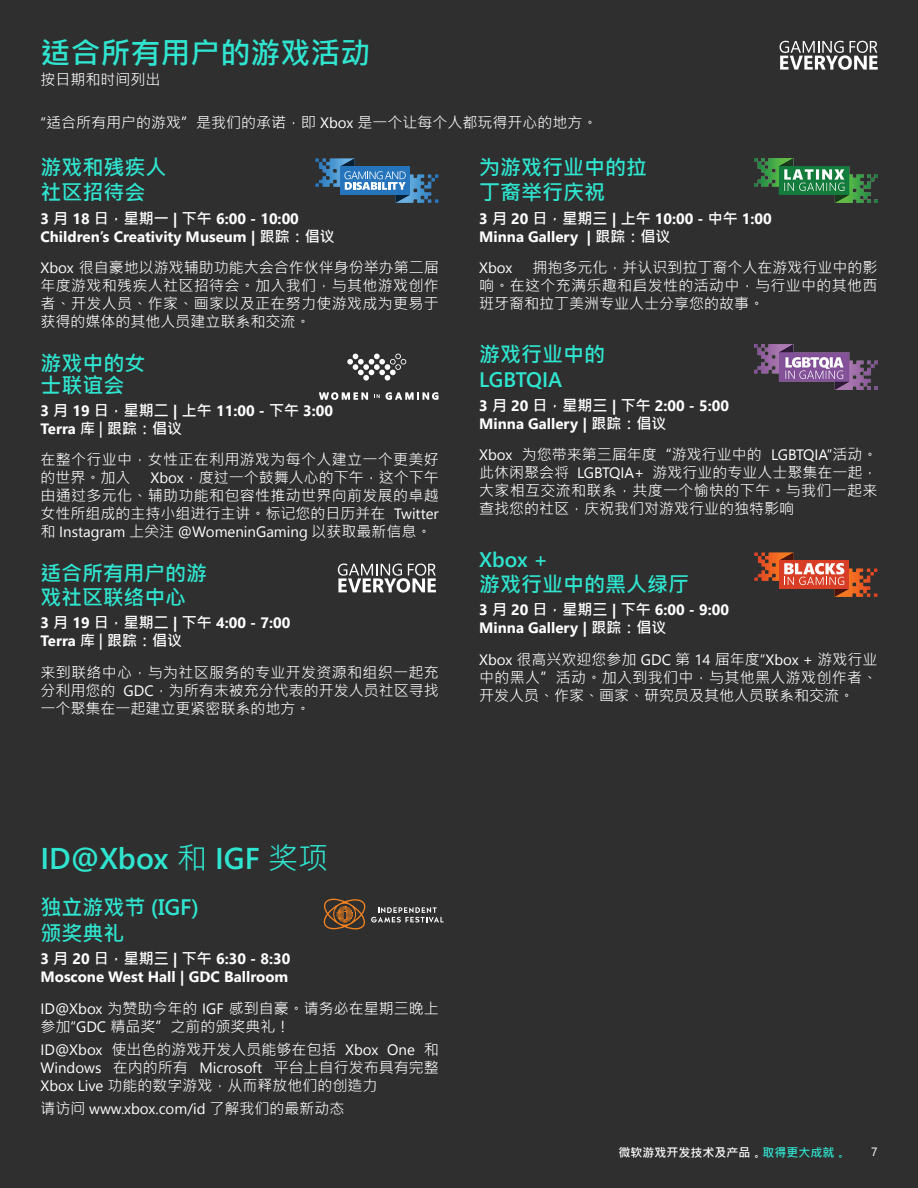
<style>
.page{position:relative;width:918px;height:1188px;background:#2f2f2f}
.page>*{position:absolute;margin:0;border:0;box-sizing:border-box;transform-origin:0 0}
.t1{font:600 30px "Segoe UI";color:#30e5d0}
.t2{font:700 30px "Microsoft Jheng Hei";color:#30e5d0}
.t3{font:700 21px/25.2px "Microsoft Jheng Hei";color:#30e5d0}
.t4{font:600 21px/25.2px "Segoe UI";letter-spacing:-.015em;color:#30e5d0}
.t5{font:15px/18px "Microsoft Jheng Hei";color:#fff;text-align:justify}
.t6{font:700 15px/18px "Segoe UI";color:#fff}
.t7{font:15px/18px "Microsoft Jheng Hei";letter-spacing:.02em;color:#fff}
.t8{font:15px "Segoe UI";color:#fff}
.t9{font:700 12px "Microsoft Jheng Hei";color:#fff}
.t10{font:12px "Segoe UI";color:#fff}
.s1{font-family:"Segoe UI"}
.s2{font-family:"Microsoft Jheng Hei"}
.s3{font-family:"Microsoft Jheng Hei";font-weight:700}
.s4{font-family:"Segoe UI";font-weight:600}
.s5{font-family:"Microsoft Jheng Hei";font-weight:400}
.s6{color:#30e5d0}
</style>
<div class="page">
<svg style="left:780px;top:41px;width:98px;height:29px"></svg>
<svg style="left:338px;top:564px;width:98px;height:29px"></svg>
<svg style="left:315px;top:158px;width:124px;height:45px"></svg>
<img style="left:754px;top:158px;width:124px;height:45px">
<img style="left:754px;top:345px;width:124px;height:44px">
<svg style="left:754px;top:552px;width:124px;height:45px"></svg>
<svg style="left:324px;top:899px;width:41px;height:30px"></svg>
<svg style="left:371px;top:907px;width:73px;height:16px"></svg>
<svg style="left:347px;top:354px;width:59px;height:27px"></svg>
<svg style="left:319px;top:392px;width:49px;height:8px"></svg>
<svg style="left:386px;top:392px;width:53px;height:8px"></svg>
<svg style="left:374px;top:394px;width:6px;height:4px"></svg>
<p class="t2" style="left:40px;top:35px;width:331px">适合所有用户的游戏活动</p>
<p class="t5" style="left:40px;top:71px;width:121px">按日期和时间列出</p>
<p class="t5" style="left:40px;top:113px;width:559px"><span class="s1">“</span>适合所有用户的游戏”是我们的承诺，即 <span class="s1">Xbox</span> 是一个让每个人都玩得开心的地方。</p>
<p class="t3" style="left:40px;top:155px;width:127px">游戏和残疾人社区招待会</p>
<p class="t6" style="left:40px;top:209px;width:296px">3 <span class="s2">月</span> 18 <span class="s2">日，星期一</span> | <span class="s2">下午</span> 6:00 - 10:00<br>Children’s Creativity Museum | <span class="s2">跟踪：倡议</span></p>
<p class="t5" style="left:40px;top:259px;width:400px"><span class="s1">Xbox</span> 很自豪地以游戏辅助功能大会合作伙伴身份举办第二届年度游戏和残疾人社区招待会。加入我们，与其他游戏创作者、开发人员、作家、画家以及正在努力使游戏成为更易于获得的媒体的其他人员建立联系和交流。</p>
<p class="t3" style="left:40px;top:352px;width:106px;line-height:21.6px">游戏中的女士联谊会</p>
<p class="t6" style="left:40px;top:401px;width:294px">3 <span class="s2">月</span> 19 <span class="s2">日，星期二</span> | <span class="s2">上午</span> 11:00 - <span class="s2">下午</span> 3:00<br>Terra <span class="s2">库 | 跟踪：倡议</span></p>
<p class="t7" style="left:40px;top:451px;width:400px">在整个行业中，女性正在利用游戏为每个人建立一个更美好的世界。加入</p>
<p class="t5" style="left:40px;top:469px;width:400px;text-indent:110px"><span class="s1">Xbox</span>，度过一个鼓舞人心的下午，这个下午由通过多元化、辅助功能和包容性推动世界向前发展的卓越女性所组成的主持小组进行主讲。标记您的日历并在 <span class="s1">Twitter</span>和 <span class="s1">Instagram</span> 上关注 <span class="s1">@WomeninGaming</span> 以获取最新信息。</p>
<p class="t3" style="left:40px;top:562px;width:168px;line-height:23.4px">适合所有用户的游戏社区联络中心</p>
<p class="t6" style="left:40px;top:613px;width:251px">3 <span class="s2">月</span> 19 <span class="s2">日，星期二</span> | <span class="s2">下午</span> 4:00 - 7:00<br>Terra <span class="s2">库 | 跟踪：倡议</span></p>
<p class="t5" style="left:40px;top:663px;width:400px">来到联络中心，与为社区服务的专业开发资源和组织一起充分利用您的 <span class="s1">GDC</span>，为所有未被充分代表的开发人员社区寻找一个聚集在一起建立更紧密联系的地方。</p>
<p class="t3" style="left:479px;top:155px;width:169px">为游戏行业中的拉丁裔举行庆祝</p>
<p class="t6" style="left:479px;top:209px;width:294px">3 <span class="s2">月</span> 20 <span class="s2">日，星期三</span> | <span class="s2">上午</span> 10:00 - <span class="s2">中午</span> 1:00<br>Minna Gallery | <span class="s2">跟踪：倡议</span></p>
<p class="t8" style="left:479px;top:257px;width:35px">Xbox</p>
<p class="t5" style="left:479px;top:259px;width:400px;text-indent:53px">拥抱多元化，并认识到拉丁裔个人在游戏行业中的影响。在这个充满乐趣和启发性的活动中，与行业中的其他西班牙裔和拉丁美洲专业人士分享您的故事。</p>
<p class="t4" style="left:479px;top:341px;width:127px"><span class="s3">游戏行业中的<br></span>LGBTQIA</p>
<p class="t6" style="left:479px;top:396px;width:251px">3 <span class="s2">月</span> 20 <span class="s2">日，星期三</span> | <span class="s2">下午</span> 2:00 - 5:00<br>Minna Gallery | <span class="s2">跟踪：倡议</span></p>
<p class="t5" style="left:479px;top:446px;width:400px"><span class="s1">Xbox</span> 为您带来第三届年度“游戏行业中的 <span class="s1">LGBTQIA”</span>活动。此休闲聚会将 <span class="s1">LGBTQIA+</span> 游戏行业的专业人士聚集在一起，大家相互交流和联系，共度一个愉快的下午。与我们一起来查找您的社区，庆祝我们对游戏行业的独特影响</p>
<p class="t3" style="left:479px;top:546px;width:211px"><span class="s4">Xbox +<br></span>游戏行业中的黑人绿厅</p>
<p class="t6" style="left:479px;top:600px;width:251px">3 <span class="s2">月</span> 20 <span class="s2">日，星期三</span> | <span class="s2">下午</span> 6:00 - 9:00<br>Minna Gallery | <span class="s2">跟踪：倡议</span></p>
<p class="t5" style="left:479px;top:650px;width:400px"><span class="s1">Xbox</span> 很高兴欢迎您参加 <span class="s1">GDC</span> 第 <span class="s1">14</span> 届年度<span class="s1">“Xbox +</span> 游戏行业中的黑人”活动。加入到我们中，与其他黑人游戏创作者、开发人员、作家、画家、研究员及其他人员联系和交流。</p>
<p class="t1" style="left:40px;top:835px;width:289px">ID@Xbox <span class="s5">和</span> IGF <span class="s5">奖项</span></p>
<p class="t3" style="left:40px;top:895px;width:160px">独立游戏节 (IGF)颁奖典礼</p>
<p class="t6" style="left:40px;top:949px;width:251px">3 <span class="s2">月</span> 20 <span class="s2">日，星期三</span> | <span class="s2">下午</span> 6:30 - 8:30<br>Moscone West Hall | GDC Ballroom</p>
<p class="t5" style="left:40px;top:999px;width:400px"><span class="s1">ID@Xbox</span> 为赞助今年的 <span class="s1">IGF</span> 感到自豪。请务必在星期三晚上参加<span class="s1">“GDC</span> 精品奖”之前的颁奖典礼！</p>
<p class="t5" style="left:40px;top:1040px;width:400px"><span class="s1">ID@Xbox</span> 使出色的游戏开发人员能够在包括 <span class="s1">Xbox One</span> 和<span class="s1">Windows</span> 在内的所有 <span class="s1">Microsoft</span> 平台上自行发布具有完整<span class="s1">Xbox Live</span> 功能的数字游戏，从而释放他们的创造力</p>
<p class="t8" style="left:40px;top:1098px;width:305px"><span class="s2">请访问</span> www.xbox.com/id <span class="s2">了解我们的最新动态</span></p>
<p class="t9" style="left:619px;top:1145px;width:229px">微软游戏开发技术及产品。<span class="s6">取得更大成就。</span></p>
<p class="t10" style="left:871px;top:1143px;width:8px">7</p>
</div>
